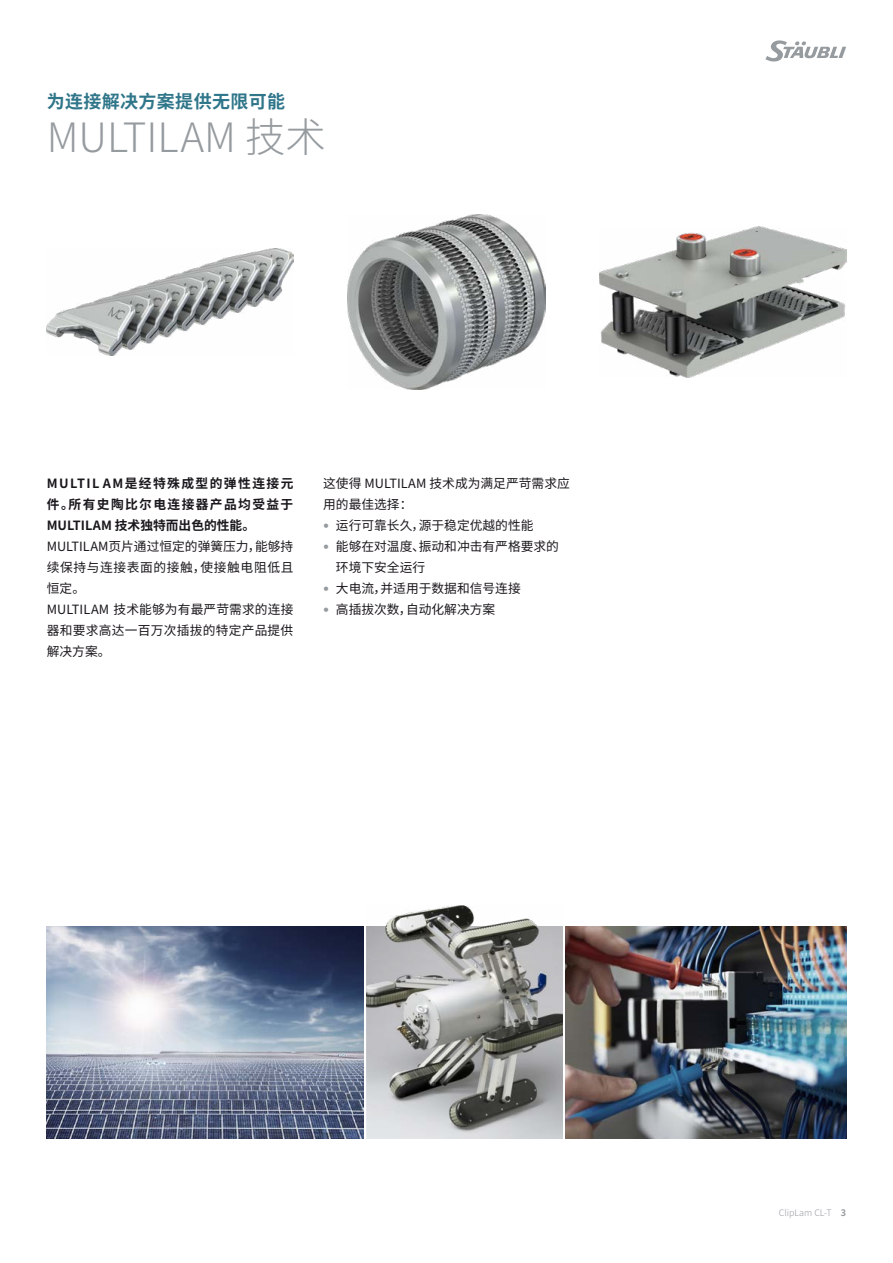
<style>
.page{position:relative;width:893px;height:1263px;background:#fff}
.page>*{position:absolute;margin:0;border:0;box-sizing:border-box;transform-origin:0 0}
.t1{font:300 40.5px "Noto Sans CJ Ksc";color:#969b9f}
.t2{font:700 18px "Noto Sans CJ Ksc";letter-spacing:.02em;color:#30768a}
.t3{font:12.75px/21px "Noto Sans CJ Ksc";color:#1a171c}
.t4{font:700 12.75px/21px "Noto Sans CJ Ksc";letter-spacing:.11em;color:#1a171c;text-align:justify}
.t5{font:300 9px "Noto Sans CJ Ksc";color:#969b9f}
.s1{font-family:"Helvetica Neue LTW1 G";font-weight:300;font-size:12px;color:#969b9f}
.s2{font-weight:700}
</style>
<div class="page">
<svg style="left:765px;top:40px;width:81px;height:22px"></svg>
<img style="left:47px;top:249px;width:246px;height:107px">
<img style="left:347px;top:215px;width:198px;height:175px">
<img style="left:600px;top:227px;width:246px;height:151px">
<img style="left:566px;top:926px;width:280px;height:213px">
<img style="left:386px;top:905px;width:151px;height:21px">
<img style="left:367px;top:926px;width:195px;height:213px">
<img style="left:47px;top:926px;width:317px;height:213px">
<h2 class="t2" style="left:47px;top:91px;width:240px">为连接解决方案提供无限可能</h2>
<h1 class="t1" style="left:47px;top:114px;width:281px">MULTIL AM 技术</h1>
<p class="t4" style="left:47px;top:473px;width:248px">MULTIL AM是经特殊成型的弹性连接元件。所有史陶比尔电连接器产品均受益于MULTIL AM 技术独特而出色的性能。</p>
<p class="t3" style="left:47px;top:536px;width:248px">MULTIL AM页片通过恒定的弹簧压力，能够持续保持与连接表面的接触，使接触电阻低且恒定。<br>MULTIL AM 技术能够为有最严苛需求的连接器和要求高达一百万次插拔的特定产品提供解决方案。</p>
<p class="t3" style="left:323px;top:473px;width:248px">这使得 MULTIL AM 技术成为满足严苛需求应用的最佳选择：</p>
<p class="t3" style="left:323px;top:515px;width:212px"><span class="s1">•</span> 运行可靠长久，源于稳定优越的性能</p>
<p class="t3" style="left:336px;top:536px;width:225px;text-indent:-13px"><span class="s1">•</span> 能够在对温度、振动和冲击有严格要求的环境下安全运行</p>
<p class="t3" style="left:323px;top:578px;width:199px"><span class="s1">•</span> 大电流，并适用于数据和信号连接</p>
<p class="t3" style="left:323px;top:599px;width:174px"><span class="s1">•</span> 高插拔次数，自动化解决方案</p>
<p class="t5" style="left:779px;top:1208px;width:69px">ClipLam CL-T <span class="s2">3</span></p>
</div>
